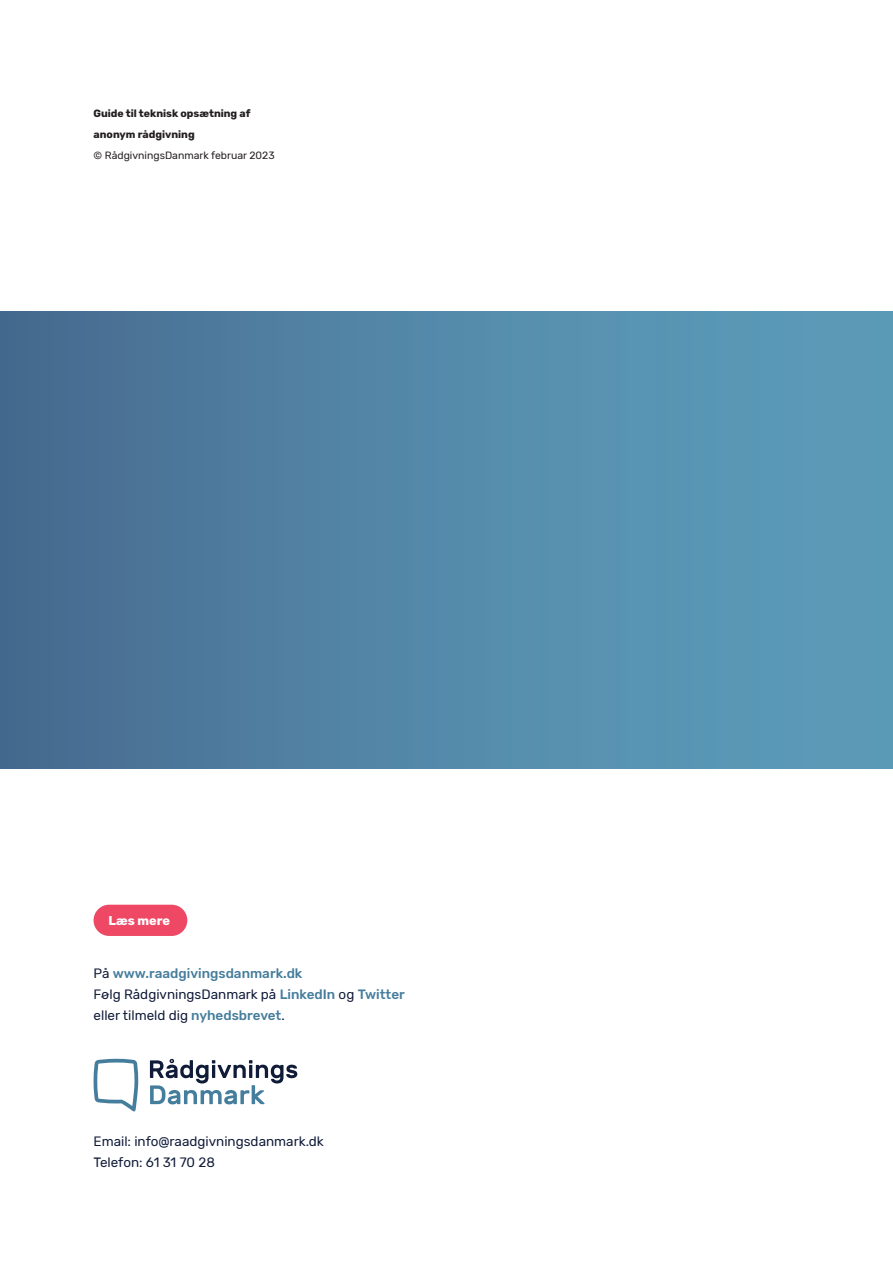
<style>
.page{position:relative;width:893px;height:1263px;background:#fff}
.page>*{position:absolute;margin:0;border:0;box-sizing:border-box;transform-origin:0 0}
.Brødtekst{font:13.5px/21px "Rubik";color:#101b38}
.Brødtekst-2{font:500 13.5px "Rubik";color:#457d9c}
.Brødtekst-3{font:700 12.75px "Rubik";color:#fff}
.Niveau_3___Mellemrub{font:700 10.5px "Rubik";color:#231f20}
.Niveau_3___Mellemrub-2{font:10.5px "Rubik";color:#231f20}
.s1{font-weight:400;color:#101b38}
.s2{font-weight:500;color:#457d9c}
</style>
<div class="page">
<div style="left:0;top:311px;width:893px;height:457px;background:linear-gradient(to right,#486d91,#5ea1be)"></div>
<div style="left:94px;top:905px;width:93px;height:31px;background:#ee4865;border-radius:16px"></div>
<svg style="left:150px;top:1059px;width:147px;height:45px"></svg>
<svg style="left:94px;top:1059px;width:44px;height:52px"></svg>
<p class="Niveau_3___Mellemrub" style="left:94px;top:107px;width:158px">Guide til teknisk opsætning af</p>
<p class="Niveau_3___Mellemrub" style="left:94px;top:128px;width:103px">anonym rådgivning</p>
<p class="Niveau_3___Mellemrub-2" style="left:94px;top:149px;width:183px">© RådgivningsDanmark februar 2023</p>
<p class="Brødtekst-3" style="left:108px;top:913px;width:63px">Læs mere</p>
<p class="Brødtekst-2" style="left:94px;top:966px;width:210px"><span class="s1">På</span> www.raadgivingsdanmark.dk</p>
<p class="Brødtekst" style="left:94px;top:984px;width:313px">Følg RådgivningsDanmark på <span class="s2">LinkedIn</span> og <span class="s2">Twitter </span>eller tilmeld dig <span class="s2">nyhedsbrevet</span>.</p>
<p class="Brødtekst" style="left:94px;top:1131px;width:232px">Email: info@raadgivningsdanmark.dk<br>Telefon: 61 31 70 28</p>
</div>
